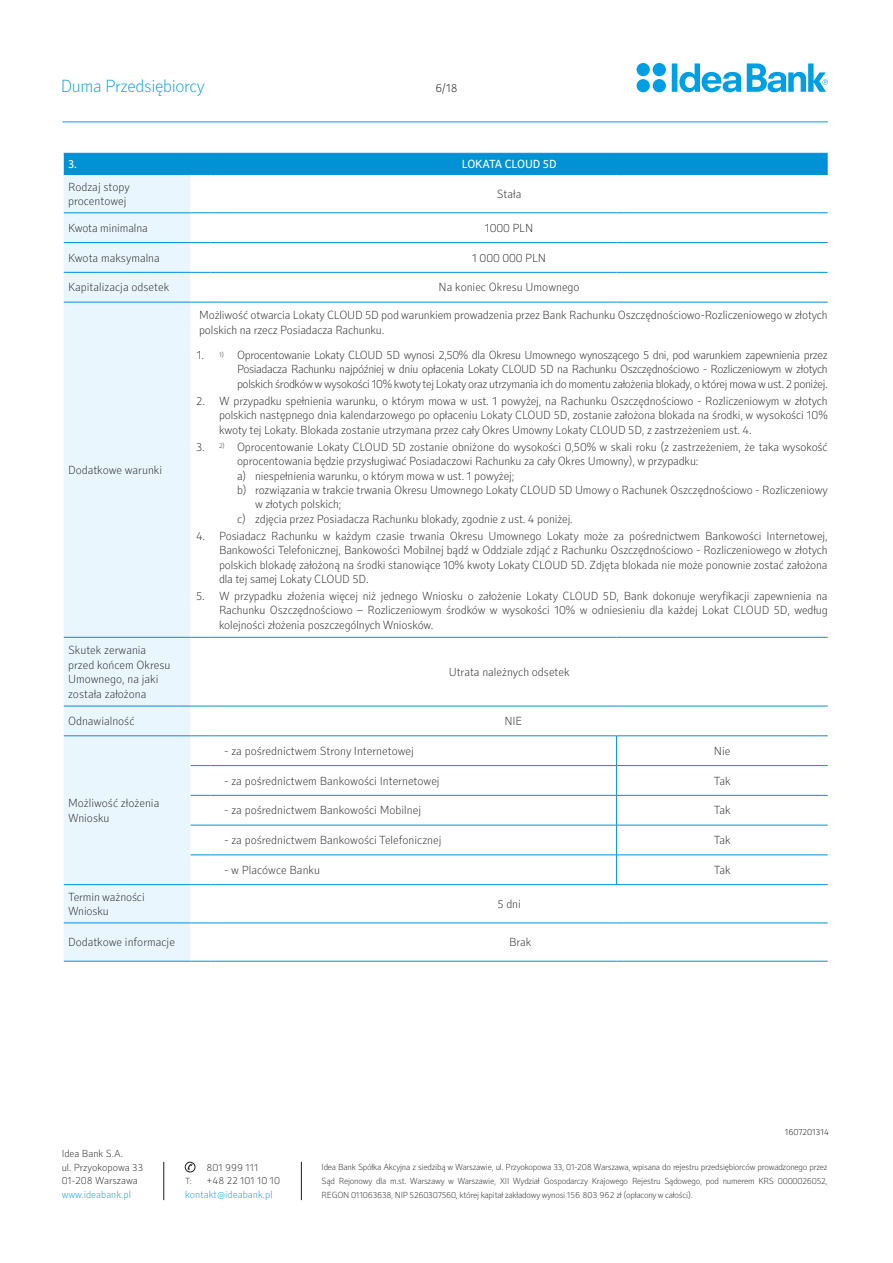
<style>
.page{position:relative;width:893px;height:1263px;background:#fff}
.page>*{position:absolute;margin:0;border:0;box-sizing:border-box;transform-origin:0 0}
.t1{font:100 18px "Secca";letter-spacing:-.02em;color:#009fe3}
.t2{font:100 12px/14.4px "Secca";letter-spacing:-.01em;color:#1d1d1b}
.t3{font:12px "Secca";letter-spacing:-.02em;color:#fff}
.t4{font:100 12px "Secca";color:#020203}
.t5{font:100 10.5px/13.5px "Secca";color:#1d1d1b}
.t6{font:100 10.5px "Secca";color:#009fe3}
.t7{font:100 9px/13.8px "Secca";letter-spacing:-.025em;color:#1d1d1b;text-align:justify}
.t8{font:100 9px "Secca";letter-spacing:-.01em;color:#020203}
</style>
<div class="page">
<svg style="left:637px;top:63px;width:29px;height:29px"></svg>
<svg style="left:747px;top:63px;width:81px;height:29px"></svg>
<svg style="left:672px;top:63px;width:69px;height:29px"></svg>
<hr style="left:164px;top:1162px;width:1px;height:38px;background:#1d1d1b">
<hr style="left:301px;top:1162px;width:1px;height:38px;background:#1d1d1b">
<svg style="left:187px;top:1164px;width:6px;height:6px"></svg>
<div style="left:185px;top:1162px;width:10px;height:10px;border:1px solid #1d1d1b;border-radius:50%"></div>
<hr style="left:62px;top:122px;width:766px;height:1px;background:#009fe3">
<div style="left:64px;top:175px;width:127px;height:786px;background:#eaf6fe"></div>
<svg style="left:191px;top:212px;width:637px;height:749px"></svg>
<hr style="left:64px;top:213px;width:127px;height:1px;background:#0092d4">
<hr style="left:64px;top:242px;width:127px;height:1px;background:#0092d4">
<hr style="left:64px;top:272px;width:127px;height:1px;background:#0092d4">
<hr style="left:64px;top:302px;width:127px;height:1px;background:#0092d4">
<hr style="left:64px;top:637px;width:127px;height:1px;background:#0092d4">
<hr style="left:64px;top:706px;width:127px;height:1px;background:#0092d4">
<hr style="left:64px;top:735px;width:127px;height:1px;background:#0092d4">
<hr style="left:64px;top:884px;width:127px;height:1px;background:#0092d4">
<svg style="left:191px;top:765px;width:19px;height:1px"></svg>
<hr style="left:210px;top:765px;width:407px;height:1px;background:#0092d4">
<svg style="left:191px;top:795px;width:19px;height:1px"></svg>
<hr style="left:210px;top:795px;width:407px;height:1px;background:#0092d4">
<svg style="left:191px;top:825px;width:19px;height:1px"></svg>
<hr style="left:210px;top:825px;width:407px;height:1px;background:#0092d4">
<svg style="left:191px;top:855px;width:19px;height:1px"></svg>
<hr style="left:210px;top:855px;width:407px;height:1px;background:#0092d4">
<hr style="left:64px;top:923px;width:127px;height:1px;background:#0092d4">
<hr style="left:64px;top:961px;width:127px;height:1px;background:#0092d4">
<div style="left:64px;top:153px;width:764px;height:22px;background:#0092d4"></div>
<hr style="left:210px;top:174px;width:407px;height:1px;background:#0092d4">
<hr style="left:617px;top:174px;width:211px;height:1px;background:#0092d4">
<svg style="left:191px;top:213px;width:19px;height:1px"></svg>
<hr style="left:210px;top:213px;width:407px;height:1px;background:#0092d4">
<hr style="left:617px;top:213px;width:211px;height:1px;background:#0092d4">
<svg style="left:191px;top:242px;width:19px;height:1px"></svg>
<hr style="left:210px;top:242px;width:407px;height:1px;background:#0092d4">
<hr style="left:617px;top:242px;width:211px;height:1px;background:#0092d4">
<svg style="left:191px;top:272px;width:19px;height:1px"></svg>
<hr style="left:210px;top:272px;width:407px;height:1px;background:#0092d4">
<hr style="left:617px;top:272px;width:211px;height:1px;background:#0092d4">
<svg style="left:191px;top:706px;width:19px;height:1px"></svg>
<hr style="left:210px;top:706px;width:407px;height:1px;background:#0092d4">
<hr style="left:617px;top:706px;width:211px;height:1px;background:#0092d4">
<svg style="left:191px;top:735px;width:19px;height:1px"></svg>
<hr style="left:210px;top:735px;width:407px;height:1px;background:#0092d4">
<hr style="left:617px;top:735px;width:211px;height:1px;background:#0092d4">
<hr style="left:617px;top:765px;width:211px;height:1px;background:#0092d4">
<svg style="left:616px;top:736px;width:1px;height:59px"></svg>
<hr style="left:617px;top:795px;width:211px;height:1px;background:#0092d4">
<hr style="left:616px;top:795px;width:1px;height:30px;background:#0092d4">
<hr style="left:617px;top:825px;width:211px;height:1px;background:#0092d4">
<hr style="left:616px;top:825px;width:1px;height:30px;background:#0092d4">
<hr style="left:617px;top:855px;width:211px;height:1px;background:#0092d4">
<svg style="left:616px;top:855px;width:1px;height:29px"></svg>
<svg style="left:191px;top:884px;width:19px;height:1px"></svg>
<hr style="left:210px;top:884px;width:407px;height:1px;background:#0092d4">
<hr style="left:617px;top:884px;width:211px;height:1px;background:#0092d4">
<svg style="left:191px;top:923px;width:19px;height:1px"></svg>
<hr style="left:210px;top:923px;width:407px;height:1px;background:#0092d4">
<hr style="left:617px;top:923px;width:211px;height:1px;background:#0092d4">
<svg style="left:191px;top:961px;width:19px;height:1px"></svg>
<hr style="left:210px;top:961px;width:407px;height:1px;background:#0092d4">
<hr style="left:617px;top:961px;width:211px;height:1px;background:#0092d4">
<svg style="left:191px;top:302px;width:19px;height:1px"></svg>
<hr style="left:210px;top:302px;width:407px;height:1px;background:#0092d4">
<hr style="left:617px;top:302px;width:211px;height:1px;background:#0092d4">
<hr style="left:210px;top:637px;width:407px;height:1px;background:#0092d4">
<hr style="left:617px;top:637px;width:211px;height:1px;background:#0092d4">
<svg style="left:191px;top:637px;width:19px;height:1px"></svg>
<h1 class="t1" style="left:61px;top:75px;width:146px">Duma Przedsiębiorcy</h1>
<p class="t4" style="left:435px;top:81px;width:24px">6/18</p>
<p class="t3" style="left:68px;top:157px;width:10px">3.</p>
<p class="t3" style="left:462px;top:157px;width:96px">LOKATA CLOUD 5D</p>
<p class="t2" style="left:68px;top:180px;width:63px">Rodzaj stopy procentowej</p>
<p class="t2" style="left:497px;top:187px;width:26px">Stała</p>
<p class="t2" style="left:68px;top:221px;width:81px">Kwota minimalna</p>
<p class="t2" style="left:485px;top:221px;width:50px">1000 PLN</p>
<p class="t2" style="left:68px;top:251px;width:93px">Kwota maksymalna</p>
<p class="t2" style="left:472px;top:251px;width:75px">1 000 000 PLN</p>
<p class="t2" style="left:68px;top:281px;width:103px">Kapitalizacja odsetek</p>
<p class="t2" style="left:439px;top:281px;width:143px">Na koniec Okresu Umownego</p>
<p class="t2" style="left:68px;top:463px;width:96px">Dodatkowe warunki</p>
<p class="t2" style="left:68px;top:643px;width:104px">Skutek zerwania przed końcem Okresu<br>Umownego, na jaki została założona</p>
<p class="t2" style="left:199px;top:308px;width:630px">Możliwość otwarcia Lokaty CLOUD 5D pod warunkiem prowadzenia przez Bank Rachunku Oszczędnościowo-Rozliczeniowego w złotych polskich na rzecz Posiadacza Rachunku.</p>
<p class="t2" style="left:237px;top:348px;width:592px;text-align:justify;text-indent:-40px">1. <sup>1)</sup> Oprocentowanie Lokaty CLOUD 5D wynosi 2,50% dla Okresu Umownego wynoszącego 5 dni, pod warunkiem zapewnienia przez Posiadacza Rachunku najpóźniej w dniu opłacenia Lokaty CLOUD 5D na Rachunku Oszczędnościowo - Rozliczeniowym w złotych polskich środków w wysokości 10% kwoty tej Lokaty oraz utrzymania ich do momentu założenia blokady, o której mowa w ust. 2 poniżej.</p>
<p class="t2" style="left:219px;top:394px;width:610px;text-align:justify;text-indent:-23px">2. W przypadku spełnienia warunku, o którym mowa w ust. 1 powyżej, na Rachunku Oszczędnościowo - Rozliczeniowym w złotych polskich następnego dnia kalendarzowego po opłaceniu Lokaty CLOUD 5D, zostanie założona blokada na środki, w wysokości 10% kwoty tej Lokaty. Blokada zostanie utrzymana przez cały Okres Umowny Lokaty CLOUD 5D, z zastrzeżeniem ust. 4.</p>
<p class="t2" style="left:196px;top:440px;width:633px">3. <sup>2)</sup> Oprocentowanie Lokaty CLOUD 5D zostanie obniżone do wysokości 0,50% w skali roku (z zastrzeżeniem, że taka wysokość</p>
<p class="t2" style="left:237px;top:454px;width:463px">oprocentowania będzie przysługiwać Posiadaczowi Rachunku za cały Okres Umowny), w przypadku:</p>
<p class="t2" style="left:237px;top:469px;width:279px">a) niespełnienia warunku, o którym mowa w ust. 1 powyżej;</p>
<p class="t2" style="left:237px;top:483px;width:592px">b) rozwiązania w trakcie trwania Okresu Umownego Lokaty CLOUD 5D Umowy o Rachunek Oszczędnościowo - Rozliczeniowy</p>
<p class="t2" style="left:255px;top:497px;width:88px">w złotych polskich;</p>
<p class="t2" style="left:237px;top:512px;width:337px">c) zdjęcia przez Posiadacza Rachunku blokady, zgodnie z ust. 4 poniżej.</p>
<p class="t2" style="left:219px;top:529px;width:610px;text-align:justify;text-indent:-23px">4. Posiadacz Rachunku w każdym czasie trwania Okresu Umownego Lokaty może za pośrednictwem Bankowości Internetowej, Bankowości Telefonicznej, Bankowości Mobilnej bądź w Oddziale zdjąć z Rachunku Oszczędnościowo - Rozliczeniowego w złotych polskich blokadę założoną na środki stanowiące 10% kwoty Lokaty CLOUD 5D. Zdjęta blokada nie może ponownie zostać założona dla tej samej Lokaty CLOUD 5D.</p>
<p class="t2" style="left:219px;top:589px;width:610px;text-align:justify;text-indent:-23px">5. W przypadku złożenia więcej niż jednego Wniosku o założenie Lokaty CLOUD 5D, Bank dokonuje weryfikacji zapewnienia na Rachunku Oszczędnościowo – Rozliczeniowym środków w wysokości 10% w odniesieniu dla każdej Lokat CLOUD 5D, według kolejności złożenia poszczególnych Wniosków.</p>
<p class="t2" style="left:449px;top:665px;width:122px">Utrata należnych odsetek</p>
<p class="t2" style="left:68px;top:714px;width:68px">Odnawialność</p>
<p class="t2" style="left:504px;top:714px;width:19px">NIE</p>
<p class="t2" style="left:68px;top:796px;width:93px">Możliwość złożenia<br>Wniosku</p>
<p class="t2" style="left:225px;top:744px;width:191px">- za pośrednictwem Strony Internetowej</p>
<p class="t2" style="left:714px;top:744px;width:18px">Nie</p>
<p class="t2" style="left:225px;top:774px;width:217px">- za pośrednictwem Bankowości Internetowej</p>
<p class="t2" style="left:714px;top:774px;width:18px">Tak</p>
<p class="t2" style="left:225px;top:804px;width:198px">- za pośrednictwem Bankowości Mobilnej</p>
<p class="t2" style="left:714px;top:804px;width:18px">Tak</p>
<p class="t2" style="left:225px;top:833px;width:218px">- za pośrednictwem Bankowości Telefonicznej</p>
<p class="t2" style="left:714px;top:833px;width:18px">Tak</p>
<p class="t2" style="left:225px;top:863px;width:97px">- w Placówce Banku</p>
<p class="t2" style="left:714px;top:863px;width:18px">Tak</p>
<p class="t2" style="left:68px;top:890px;width:78px">Termin ważności<br>Wniosku</p>
<p class="t2" style="left:497px;top:897px;width:25px">5 dni</p>
<p class="t2" style="left:68px;top:935px;width:108px">Dodatkowe informacje</p>
<p class="t2" style="left:509px;top:935px;width:24px">Brak</p>
<p class="t8" style="left:785px;top:1127px;width:46px">1607201314</p>
<p class="t5" style="left:62px;top:1147px;width:83px">Idea Bank S.A.<br>ul. Przyokopowa 33<br>01-208 Warszawa</p>
<p class="t6" style="left:62px;top:1188px;width:71px">www.ideabank.pl</p>
<p class="t5" style="left:206px;top:1161px;width:54px">801 999 111</p>
<p class="t7" style="left:185px;top:1174px;width:8px">T:</p>
<p class="t5" style="left:206px;top:1174px;width:75px">+48 22 101 10 10</p>
<p class="t6" style="left:185px;top:1188px;width:89px">kontakt@ideabank.pl</p>
<p class="t7" style="left:322px;top:1161px;width:507px">Idea Bank Spółka Akcyjna z siedzibą w Warszawie, ul. Przyokopowa 33, 01-208 Warszawa, wpisana do rejestru przedsiębiorców prowadzonego przez Sąd Rejonowy dla m.st. Warszawy w Warszawie, XII Wydział Gospodarczy Krajowego Rejestru Sądowego, pod numerem KRS 0000026052, REGON 011063638, NIP 5260307560, której kapitał zakładowy wynosi 156 803 962 zł (opłacony w całości).</p>
</div>
